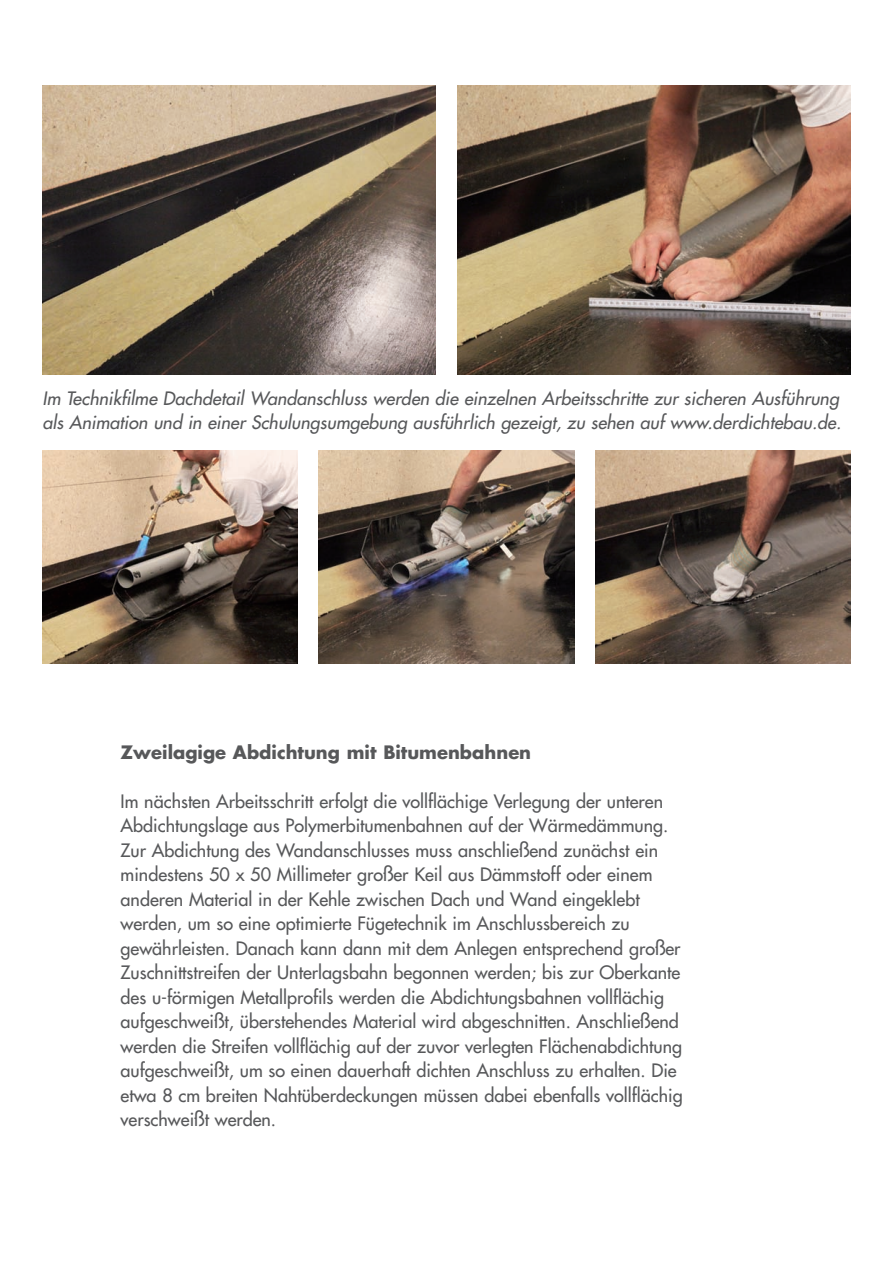
<style>
.page{position:relative;width:893px;height:1263px;background:#fff}
.page>*{position:absolute;margin:0;border:0;box-sizing:border-box;transform-origin:0 0}
.t1{font:18px/24.5px "Futura LT";color:#57585a}
.t2{font:italic 18px/24.5px "Futura LT";color:#57585a}
.t3{font:700 18px "Futura LT";color:#57585a}
</style>
<div class="page">
<img style="left:457px;top:85px;width:393px;height:289px">
<img style="left:43px;top:85px;width:393px;height:289px">
<img style="left:43px;top:450px;width:255px;height:213px">
<img style="left:595px;top:450px;width:255px;height:213px">
<img style="left:319px;top:450px;width:255px;height:213px">
<p class="t2" style="left:43px;top:387px;width:800px">Im Technikfilme Dachdetail Wandanschluss werden die einzelnen Arbeitsschritte zur sicheren Ausführung als Animation und in einer Schulungsumgebung ausführlich gezeigt, zu sehen auf www.derdichtebau.de.</p>
<p class="t3" style="left:121px;top:744px;width:412px">Zweilagige Abdichtung mit Bitumenbahnen</p>
<p class="t1" style="left:121px;top:791px;width:564px">Im nächsten Arbeitsschritt erfolgt die vollflächige Verlegung der unteren Abdichtungslage aus Polymerbitumenbahnen auf der Wärmedämmung.<br>Zur Abdichtung des Wandanschlusses muss anschließend zunächst ein mindestens 50 x 50 Millimeter großer Keil aus Dämmstoff oder einem anderen Material in der Kehle zwischen Dach und Wand eingeklebt werden, um so eine optimierte Fügetechnik im Anschlussbereich zu gewährleisten. Danach kann dann mit dem Anlegen entsprechend großer Zuschnittstreifen der Unterlagsbahn begonnen werden; bis zur Oberkante des u-förmigen Metallprofils werden die Abdichtungsbahnen vollflächig aufgeschweißt, überstehendes Material wird abgeschnitten. Anschließend werden die Streifen vollflächig auf der zuvor verlegten Flächenabdichtung aufgeschweißt, um so einen dauerhaft dichten Anschluss zu erhalten. Die etwa 8 cm breiten Nahtüberdeckungen müssen dabei ebenfalls vollflächig verschweißt werden.</p>
</div>
